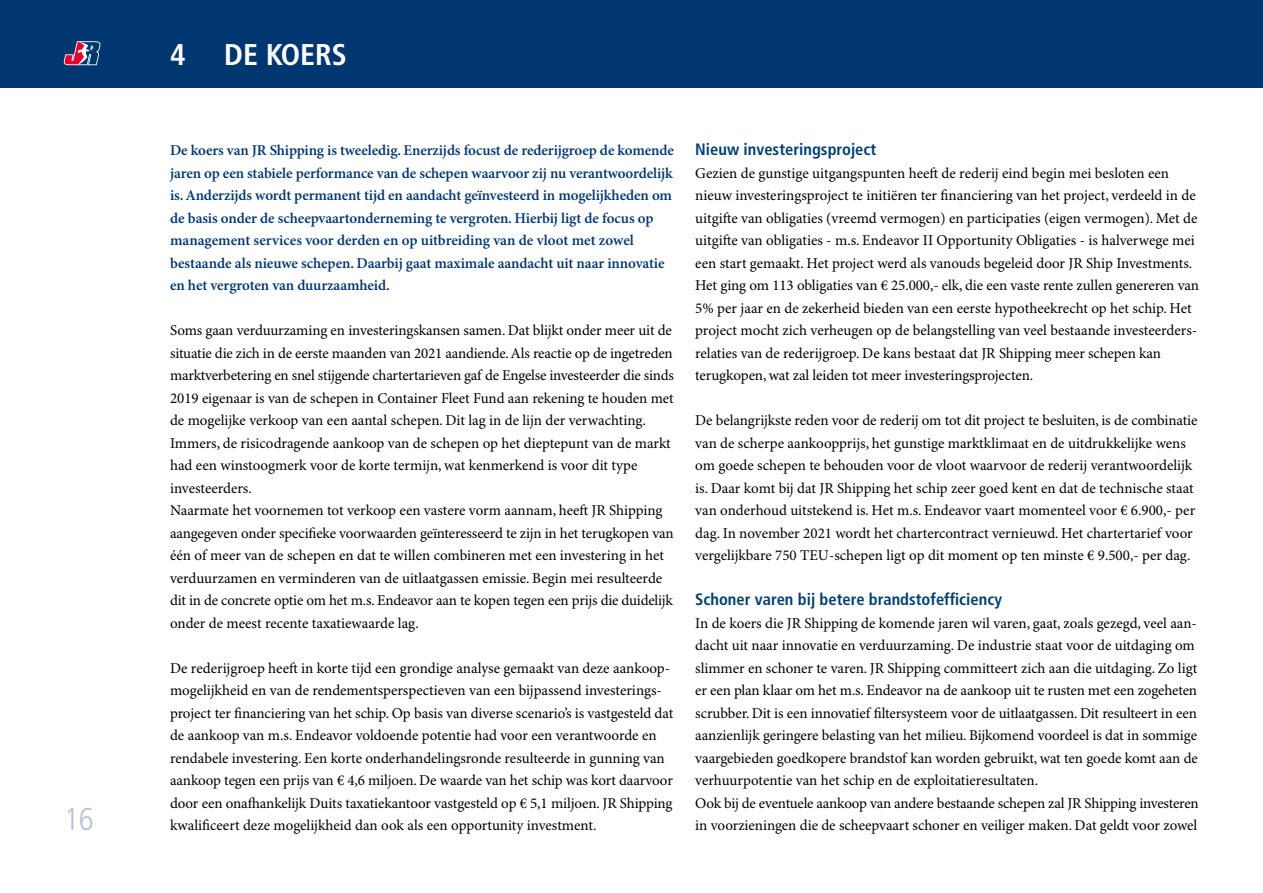
<style>
.page{position:relative;width:1263px;height:893px;background:#fff}
.page>*{position:absolute;margin:0;border:0;box-sizing:border-box;transform-origin:0 0}
.t1{font:300 condensed 31.5px "Frutiger";color:#bac0d9}
.t2{font:700 condensed 30px "Frutiger";color:#fff}
.t3{font:700 condensed 16.5px "Frutiger";color:#004170}
.t4{font:15px/22.5px "Minion Pro";letter-spacing:-.005em;color:#000}
.t5{font:600 15px/22.5px "Minion Pro";letter-spacing:-.01em;color:#003770}
</style>
<div class="page">
<div style="left:0;top:0;width:1263px;height:88px;background:#003770"></div>
<svg style="left:64px;top:41px;width:37px;height:24px"></svg>
<h1 class="t1" style="left:64px;top:801px;width:32px">16</h1>
<h2 class="t2" style="left:170px;top:37px;width:17px">4</h2>
<h2 class="t2" style="left:224px;top:37px;width:124px">DE KOERS</h2>
<p class="t5" style="left:170px;top:140px;width:505px">De koers van JR Shipping is tweeledig. Enerzijds focust de rederijgroep de komende jaren op een stabiele performance van de schepen waarvoor zij nu verantwoordelijk is. Anderzijds wordt permanent tijd en aandacht geïnvesteerd in mogelijkheden om de basis onder de scheepvaartonderneming te vergroten. Hierbij ligt de focus op management services voor derden en op uitbreiding van de vloot met zowel bestaande als nieuwe schepen. Daarbij gaat maximale aandacht uit naar innovatie en het vergroten van duurzaamheid.</p>
<p class="t4" style="left:170px;top:320px;width:505px">Soms gaan verduurzaming en investeringskansen samen. Dat blijkt onder meer uit de situatie die zich in de eerste maanden van 2021 aandiende. Als reactie op de ingetreden marktverbetering en snel stijgende chartertarieven gaf de Engelse investeerder die sinds 2019 eigenaar is van de schepen in Container Fleet Fund aan rekening te houden met de mogelijke verkoop van een aantal schepen. Dit lag in de lijn der verwachting.<br>Immers, de risicodragende aankoop van de schepen op het dieptepunt van de markt had een winstoogmerk voor de korte termijn, wat kenmerkend is voor dit type investeerders.<br>Naarmate het voornemen tot verkoop een vastere vorm aannam, heeft JR Shipping aangegeven onder specifieke voorwaarden geïnteresseerd te zijn in het terugkopen van één of meer van de schepen en dat te willen combineren met een investering in het verduurzamen en verminderen van de uitlaatgassen emissie. Begin mei resulteerde dit in de concrete optie om het m.s. Endeavor aan te kopen tegen een prijs die duidelijk onder de meest recente taxatiewaarde lag.</p>
<p class="t4" style="left:170px;top:657px;width:505px">De rederijgroep heeft in korte tijd een grondige analyse gemaakt van deze aankoop&shy;mogelijkheid en van de rendementsperspectieven van een bijpassend investerings&shy;project ter financiering van het schip. Op basis van diverse scenario’s is vastgesteld dat de aankoop van m.s. Endeavor voldoende potentie had voor een verantwoorde en rendabele investering. Een korte onderhandelingsronde resulteerde in gunning van aankoop tegen een prijs van € 4,6 miljoen. De waarde van het schip was kort daarvoor door een onafhankelijk Duits taxatiekantoor vastgesteld op € 5,1 miljoen. JR Shipping kwalificeert deze mogelijkheid dan ook als een opportunity investment.</p>
<p class="t3" style="left:695px;top:140px;width:183px">Nieuw investeringsproject</p>
<p class="t4" style="left:695px;top:162px;width:505px">Gezien de gunstige uitgangspunten heeft de rederij eind begin mei besloten een nieuw investeringsproject te initiëren ter financiering van het project, verdeeld in de uitgifte van obligaties (vreemd vermogen) en participaties (eigen vermogen). Met de uitgifte van obligaties - m.s. Endeavor II Opportunity Obligaties - is halverwege mei een start gemaakt. Het project werd als vanouds begeleid door JR Ship Investments.<br>Het ging om 113 obligaties van € 25.000,- elk, die een vaste rente zullen genereren van 5% per jaar en de zekerheid bieden van een eerste hypotheekrecht op het schip. Het project mocht zich verheugen op de belangstelling van veel bestaande investeerders&shy;relaties van de rederijgroep. De kans bestaat dat JR Shipping meer schepen kan terugkopen, wat zal leiden tot meer investeringsprojecten.</p>
<p class="t4" style="left:695px;top:410px;width:504px">De belangrijkste reden voor de rederij om tot dit project te besluiten, is de combinatie van de scherpe aankoopprijs, het gunstige marktklimaat en de uitdrukkelijke wens om goede schepen te behouden voor de vloot waarvoor de rederij verantwoordelijk is. Daar komt bij dat JR Shipping het schip zeer goed kent en dat de technische staat van onderhoud uitstekend is. Het m.s. Endeavor vaart momenteel voor € 6.900,- per dag. In november 2021 wordt het chartercontract vernieuwd. Het chartertarief voor vergelijkbare 750 TEU-schepen ligt op dit moment op ten minste € 9.500,- per dag.</p>
<p class="t3" style="left:695px;top:590px;width:308px">Schoner varen bij betere brandstofefficiency</p>
<p class="t4" style="left:695px;top:612px;width:505px">In de koers die JR Shipping de komende jaren wil varen, gaat, zoals gezegd, veel aan&shy;dacht uit naar innovatie en verduurzaming. De industrie staat voor de uitdaging om slimmer en schoner te varen. JR Shipping committeert zich aan die uitdaging. Zo ligt er een plan klaar om het m.s. Endeavor na de aankoop uit te rusten met een zogeheten scrubber. Dit is een innovatief filtersysteem voor de uitlaatgassen. Dit resulteert in een aanzienlijk geringere belasting van het milieu. Bijkomend voordeel is dat in sommige vaargebieden goedkopere brandstof kan worden gebruikt, wat ten goede komt aan de verhuurpotentie van het schip en de exploitatieresultaten.<br>Ook bij de eventuele aankoop van andere bestaande schepen zal JR Shipping investeren in voorzieningen die de scheepvaart schoner en veiliger maken. Dat geldt voor zowel</p>
</div>
